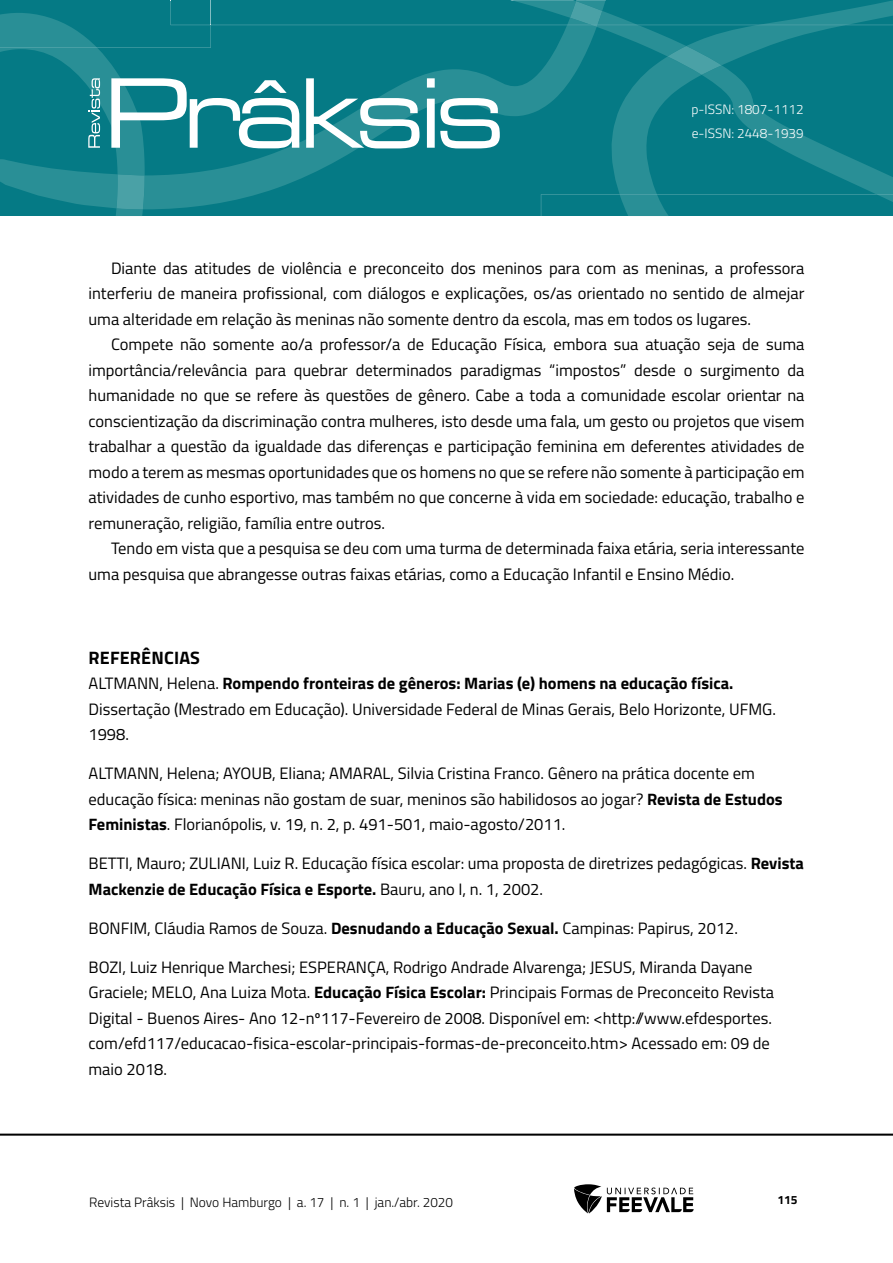
<style>
.page{position:relative;width:893px;height:1263px;background:#fff}
.page>*{position:absolute;margin:0;border:0;box-sizing:border-box;transform-origin:0 0}
.TITILO_1{font:700 18px "Titillium Web";letter-spacing:.01em;color:#000}
.Corpo_de_texto{font:16.5px/25.5px "Titillium Web";color:#000;text-align:justify}
.Referências{font:16.5px/25.5px "Titillium Web";color:#000}
.t1{font:300 13.5px "Titillium Web";color:#000}
.t2{font:300 13.5px/24px "Titillium Web";color:#fff}
.t3{font:700 12px "Titillium Web";color:#000}
.s1{font-weight:700}
</style>
<div class="page">
<hr style="left:0;top:1133px;width:893px;height:3px;background:#000">
<svg style="left:574px;top:1184px;width:120px;height:29px"></svg>
<svg style="left:0;top:0;width:893px;height:216px;background:#19858e"></svg>
<p class="t2" style="left:691px;top:97px;width:114px">p-ISSN: 1807-1112 e-ISSN: 2448-1939</p>
<p class="Corpo_de_texto" style="left:88px;top:254px;width:717px;text-indent:22px">Diante das atitudes de violência e preconceito dos meninos para com as meninas, a professora interferiu de maneira profissional, com diálogos e explicações, os/as orientado no sentido de almejar uma alteridade em relação às meninas não somente dentro da escola, mas em todos os lugares.</p>
<p class="Corpo_de_texto" style="left:88px;top:331px;width:717px;text-indent:22px">Compete não somente ao/a professor/a de Educação Física, embora sua atuação seja de suma importância/relevância para quebrar determinados paradigmas “impostos” desde o surgimento da humanidade no que se refere às questões de gênero. Cabe a toda a comunidade escolar orientar na conscientização da discriminação contra mulheres, isto desde uma fala, um gesto ou projetos que visem trabalhar a questão da igualdade das diferenças e participação feminina em deferentes atividades de modo a terem as mesmas oportunidades que os homens no que se refere não somente à participação em atividades de cunho esportivo, mas também no que concerne à vida em sociedade: educação, trabalho e remuneração, religião, família entre outros.</p>
<p class="Corpo_de_texto" style="left:88px;top:535px;width:717px;text-indent:22px">Tendo em vista que a pesquisa se deu com uma turma de determinada faixa etária, seria interessante uma pesquisa que abrangesse outras faixas etárias, como a Educação Infantil e Ensino Médio.</p>
<p class="TITILO_1" style="left:89px;top:644px;width:113px">REFERÊNCIAS</p>
<p class="Referências" style="left:88px;top:670px;width:689px">ALTMANN, Helena. <span class="s1">Rompendo fronteiras de gêneros: Marias (e) homens na educação física.<br></span>Dissertação (Mestrado em Educação). Universidade Federal de Minas Gerais, Belo Horizonte, UFMG.<br>1998.</p>
<p class="Referências" style="left:88px;top:760px;width:696px">ALTMANN, Helena; AYOUB, Eliana; AMARAL, Silvia Cristina Franco. Gênero na prática docente em educação física: meninas não gostam de suar, meninos são habilidosos ao jogar? <span class="s1">Revista de Estudos<br>Feministas</span>. Florianópolis, v. 19, n. 2, p. 491-501, maio-agosto/2011.</p>
<p class="Referências" style="left:88px;top:850px;width:717px">BETTI, Mauro; ZULIANI, Luiz R. Educação física escolar: uma proposta de diretrizes pedagógicas. <span class="s1">Revista<br>Mackenzie de Educação Física e Esporte.</span> Bauru, ano I, n. 1, 2002.</p>
<p class="Referências" style="left:88px;top:914px;width:651px">BONFIM, Cláudia Ramos de Souza. <span class="s1">Desnudando a Educação Sexual.</span> Campinas: Papirus, 2012.</p>
<p class="Referências" style="left:88px;top:953px;width:687px">BOZI, Luiz Henrique Marchesi; ESPERANÇA, Rodrigo Andrade Alvarenga; JESUS, Miranda Dayane Graciele; MELO, Ana Luiza Mota. <span class="s1">Educação Física Escolar:</span> Principais Formas de Preconceito Revista Digital - Buenos Aires- Ano 12-nº117-Fevereiro de 2008. Disponível em: &lt;http://www.efdesportes. com/efd117/educacao-fisica-escolar-principais-formas-de-preconceito.htm&gt; Acessado em: 09 de maio 2018.</p>
<p class="t1" style="left:89px;top:1192px;width:365px">Revista Prâksis | Novo Hamburgo | a. 17 | n. 1 | jan./abr. 2020</p>
<p class="t3" style="left:777px;top:1190px;width:22px">115</p>
</div>
